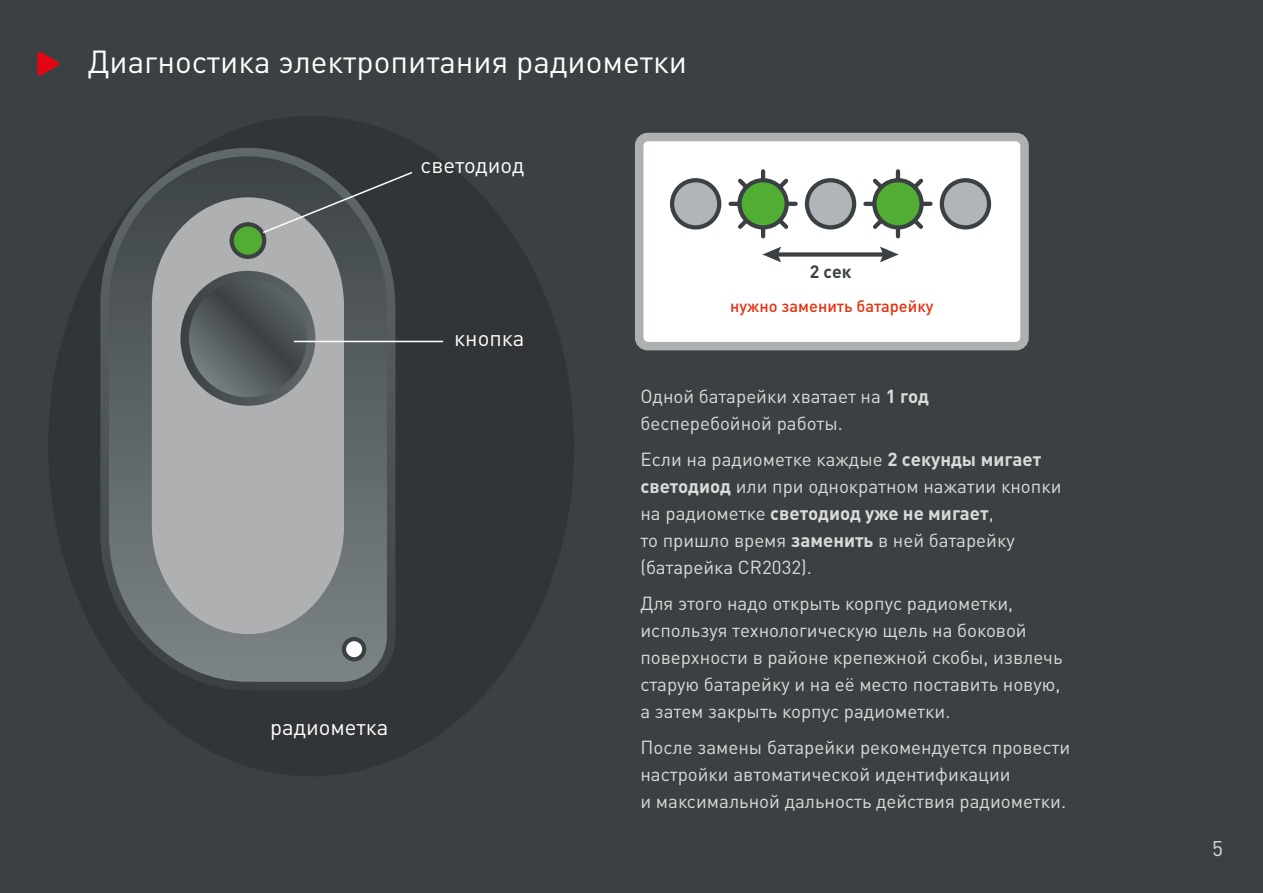
<style>
.page{position:relative;width:1263px;height:893px;background:#3b4143}
.page>*{position:absolute;margin:0;border:0;box-sizing:border-box;transform-origin:0 0}
.t1{font:31.5px "DIN Pro";color:#fff}
.t2{font:22.05px "DIN Pro";color:#fff}
.t3{font:21px "DIN Pro";color:#dadada}
.t4{font:18.75px/27px "DIN Pro";color:#dadada}
.t5{font:700 17.7px "DIN Pro";color:#3b4143}
.t6{font:500 16.5px "DIN Pro";color:#e63211}
.s1{font-weight:700}
</style>
<div class="page">
<div style="left:48px;top:116px;width:526px;height:660px;background:#323537;border-radius:50%"></div>
<div style="left:639px;top:137px;width:385px;height:209px;background:#fff;border-radius:9px"></div>
<div style="left:635px;top:133px;width:394px;height:217px;border:9px solid #afb0b1;border-radius:9px"></div>
<svg style="left:100px;top:148px;width:300px;height:542px"></svg>
<svg style="left:152px;top:197px;width:192px;height:437px;background:#a5a7a8"></svg>
<svg style="left:232px;top:224px;width:32px;height:33px"></svg>
<div style="left:229px;top:222px;width:37px;height:37px;border:4px solid #3b4143;border-radius:50%"></div>
<div style="left:344px;top:639px;width:20px;height:20px;background:#fff;border-radius:50%"></div>
<div style="left:342px;top:637px;width:24px;height:24px;border:4px solid #3b4143;border-radius:50%"></div>
<svg style="left:185px;top:275px;width:126px;height:126px;background:#51575a"></svg>
<div style="left:180px;top:271px;width:135px;height:135px;border:9px solid #fff;border-radius:50%"></div>
<svg style="left:261px;top:171px;width:152px;height:63px"></svg>
<hr style="left:294px;top:341px;width:149px;height:1px;background:#fff">
<hr style="left:761px;top:171px;width:4px;height:65px;background:#3b4143">
<hr style="left:730px;top:202px;width:66px;height:4px;background:#3b4143">
<svg style="left:734px;top:175px;width:58px;height:58px"></svg>
<hr style="left:896px;top:171px;width:4px;height:65px;background:#3b4143">
<hr style="left:865px;top:202px;width:65px;height:4px;background:#3b4143">
<svg style="left:869px;top:175px;width:58px;height:58px"></svg>
<div style="left:672px;top:180px;width:47px;height:47px;background:#afb5b9;border-radius:50%"></div>
<div style="left:670px;top:178px;width:51px;height:52px;border:4px solid #3b4143;border-radius:50%"></div>
<div style="left:739px;top:180px;width:48px;height:47px;background:#51ae32;border-radius:50%"></div>
<div style="left:737px;top:178px;width:52px;height:52px;border:4px solid #3b4143;border-radius:50%"></div>
<div style="left:807px;top:180px;width:47px;height:47px;background:#afb5b9;border-radius:50%"></div>
<div style="left:805px;top:178px;width:51px;height:52px;border:4px solid #3b4143;border-radius:50%"></div>
<div style="left:942px;top:180px;width:47px;height:47px;background:#afb5b9;border-radius:50%"></div>
<div style="left:940px;top:178px;width:51px;height:52px;border:4px solid #3b4143;border-radius:50%"></div>
<div style="left:874px;top:180px;width:47px;height:47px;background:#51ae32;border-radius:50%"></div>
<div style="left:872px;top:178px;width:52px;height:52px;border:4px solid #3b4143;border-radius:50%"></div>
<div style="left:775px;top:252px;width:111px;height:5px;background:#3b4143"></div>
<svg style="left:762px;top:247px;width:19px;height:15px"></svg>
<svg style="left:880px;top:247px;width:18px;height:15px"></svg>
<svg style="left:37px;top:51px;width:22px;height:25px"></svg>
<h1 class="t1" style="left:88px;top:41px;width:601px">Диагностика электропитания радиометки</h1>
<p class="t2" style="left:421px;top:150px;width:105px">светодиод</p>
<p class="t2" style="left:454px;top:323px;width:72px">кнопка</p>
<p class="t2" style="left:270px;top:712px;width:120px">радиометка</p>
<p class="t5" style="left:810px;top:260px;width:43px">2 сек</p>
<p class="t6" style="left:730px;top:295px;width:205px">нужно заменить батарейку</p>
<p class="t4" style="left:640px;top:382px;width:290px">Одной батарейки хватает на <span class="s1">1 год </span>бесперебойной работы.</p>
<p class="t4" style="left:640px;top:445px;width:423px">Если на радиометке каждые <span class="s1">2 секунды мигает светодиод</span> или при однократном нажатии кнопки на радиометке <span class="s1">светодиод уже не мигает</span>,<br>то пришло время <span class="s1">заменить</span> в ней батарейку (батарейка CR2032).</p>
<p class="t4" style="left:640px;top:589px;width:424px">Для этого надо открыть корпус радиометки, используя технологическую щель на боковой поверхности в районе крепежной скобы, извлечь старую батарейку и на её место поставить новую, а затем закрыть корпус радиометки.</p>
<p class="t4" style="left:640px;top:733px;width:431px">После замены батарейки рекомендуется провести настройки автоматической идентификации<br>и максимальной дальность действия радиометки.</p>
<p class="t3" style="left:1212px;top:834px;width:12px">5</p>
</div>
